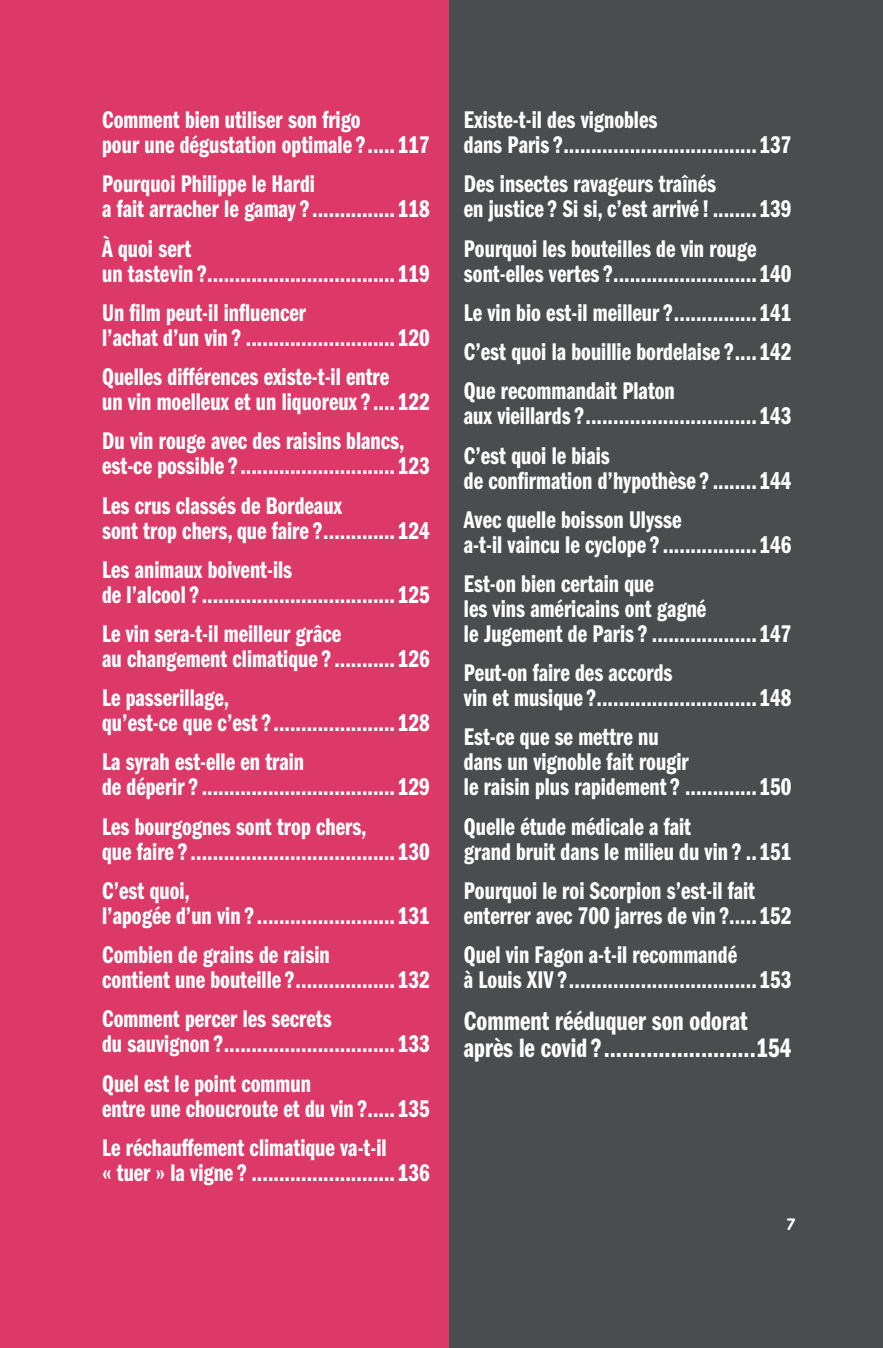
<style>
.page{position:relative;width:883px;height:1348px;background:#fff}
.page>*{position:absolute;margin:0;border:0;box-sizing:border-box;transform-origin:0 0}
.t1{font:27.5px/27.5px "ITC Franklin Gothic Std Dm Cp";color:#fff}
.t2{font:25px/25px "ITC Franklin Gothic Std Dm Cp";color:#fff}
.t3{font:700 17.5px "Cera Round Pro";color:#fff}
</style>
<div class="page">
<div style="left:0;top:0;width:882px;height:1347px;background:#dc3968"></div>
<div style="left:449px;top:0;width:433px;height:1347px;background:#4b4c4d"></div>
<p class="t2" style="left:102px;top:108px;width:329px">Comment bien utiliser son frigo<br>pour une dégustation optimale ?.....117</p>
<p class="t2" style="left:102px;top:172px;width:329px">Pourquoi Philippe le Hardi<br>a fait arracher le gamay ?...............118</p>
<p class="t2" style="left:102px;top:236px;width:329px">À quoi sert<br>un tastevin ?..................................119</p>
<p class="t2" style="left:102px;top:300px;width:329px">Un film peut-il influencer<br>l’achat d’un vin ? ...........................120</p>
<p class="t2" style="left:102px;top:364px;width:329px">Quelles différences existe-t-il entre<br>un vin moelleux et un liquoreux ?....122</p>
<p class="t2" style="left:102px;top:429px;width:329px">Du vin rouge avec des raisins blancs, est-ce possible ?............................123</p>
<p class="t2" style="left:102px;top:493px;width:329px">Les crus classés de Bordeaux<br>sont trop chers, que faire ?.............124</p>
<p class="t2" style="left:102px;top:557px;width:329px">Les animaux boivent-ils<br>de l’alcool ?...................................125</p>
<p class="t2" style="left:102px;top:621px;width:329px">Le vin sera-t-il meilleur grâce<br>au changement climatique ? ...........126</p>
<p class="t2" style="left:102px;top:685px;width:329px">Le passerillage,<br>qu’est-ce que c’est ?......................128</p>
<p class="t2" style="left:102px;top:749px;width:329px">La syrah est-elle en train<br>de déperir ? ...................................129</p>
<p class="t2" style="left:102px;top:814px;width:329px">Les bourgognes sont trop chers,<br>que faire ? .....................................130</p>
<p class="t2" style="left:102px;top:878px;width:329px">C’est quoi,<br>l’apogée d’un vin ?.........................131</p>
<p class="t2" style="left:102px;top:942px;width:329px">Combien de grains de raisin<br>contient une bouteille ?..................132</p>
<p class="t2" style="left:102px;top:1006px;width:329px">Comment percer les secrets<br>du sauvignon ?...............................133</p>
<p class="t2" style="left:102px;top:1070px;width:329px">Quel est le point commun<br>entre une choucroute et du vin ?.....135</p>
<p class="t2" style="left:102px;top:1135px;width:329px">Le réchauffement climatique va-t-il<br>« tuer » la vigne ? ..........................136</p>
<p class="t2" style="left:464px;top:108px;width:329px">Existe-t-il des vignobles<br>dans Paris ?...................................137</p>
<p class="t2" style="left:464px;top:172px;width:329px">Des insectes ravageurs traînés<br>en justice ? Si si, c’est arrivé!........139</p>
<p class="t2" style="left:464px;top:236px;width:329px">Pourquoi les bouteilles de vin rouge sont-elles vertes ?..........................140</p>
<p class="t2" style="left:464px;top:293px;width:329px;line-height:39.2px;text-align:justify">Le vin bio est-il meilleur ?...............141<br>C’est quoi la bouillie bordelaise ?....142<br>Que recommandait Platon</p>
<p class="t2" style="left:464px;top:396px;width:329px;line-height:39.2px">aux vieillards ?...............................143<br>C’est quoi le biais</p>
<p class="t2" style="left:464px;top:461px;width:329px;line-height:39.2px">de confirmation d’hypothèse ? ........144<br>Avec quelle boisson Ulysse</p>
<p class="t2" style="left:464px;top:525px;width:329px;line-height:39.2px">a-t-il vaincu le cyclope ? .................146<br>Est-on bien certain que</p>
<p class="t2" style="left:464px;top:596px;width:329px">les vins américains ont gagné<br>le Jugement de Paris ? ...................147</p>
<p class="t2" style="left:464px;top:660px;width:329px">Peut-on faire des accords<br>vin et musique ?.............................148</p>
<p class="t2" style="left:464px;top:724px;width:329px">Est-ce que se mettre nu<br>dans un vignoble fait rougir<br>le raisin plus rapidement ? .............150</p>
<p class="t2" style="left:464px;top:814px;width:329px">Quelle étude médicale a fait<br>grand bruit dans le milieu du vin ? ..151</p>
<p class="t2" style="left:464px;top:878px;width:329px">Pourquoi le roi Scorpion s’est-il fait enterrer avec 700 jarres de vin ?.....152</p>
<p class="t2" style="left:464px;top:942px;width:329px">Quel vin Fagon a-t-il recommandé<br>à Louis XIV ?..................................153</p>
<p class="t1" style="left:464px;top:1007px;width:329px">Comment rééduquer son odorat après le covid ?.........................154</p>
<p class="t3" style="left:786px;top:1211px;width:11px">7</p>
</div>
